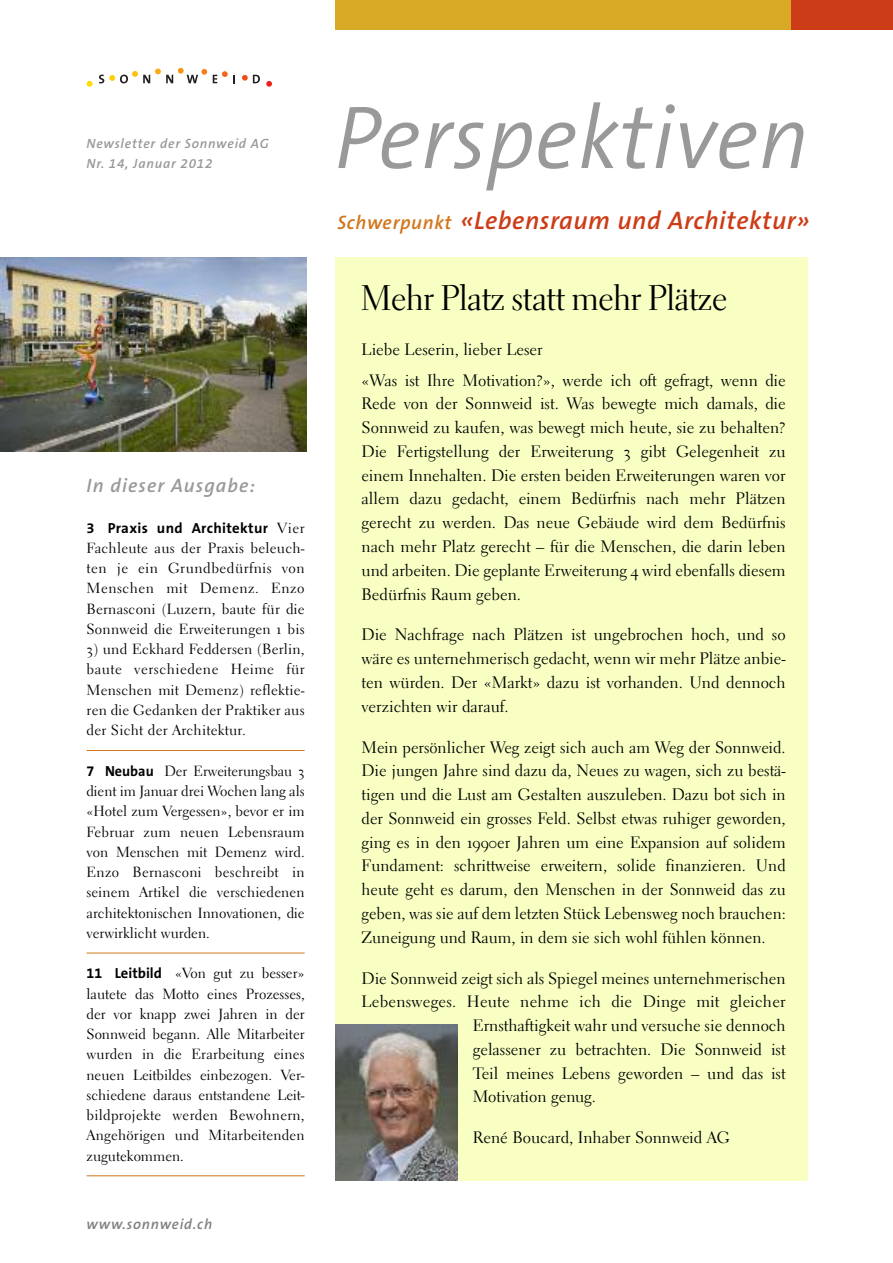
<style>
.page{position:relative;width:893px;height:1263px;background:#fff}
.page>*{position:absolute;margin:0;border:0;box-sizing:border-box;transform-origin:0 0}
.t1{font:italic 300 90px "The Sans B4";color:#999}
.t2{font:36px "Electra LT Display";letter-spacing:.015em;color:#000}
.t3{font:italic 600 25.5px "The Sans B6";letter-spacing:.02em;color:#cc3c16}
.t4{font:italic 600 19.5px "The Sans B6";letter-spacing:.055em;color:#999}
.t5{font:16.5px/23.9px "Electra LH Regular Os F";color:#000;text-align:justify}
.t6{font:14.7px/20.2px "Electra LH Regular Os F";letter-spacing:.015em;color:#000;text-align:justify}
.t7{font:700 14.7px "The Sans B7";letter-spacing:.02em;color:#000}
.t8{font:italic 600 14.7px "The Sans B6";letter-spacing:.055em;color:#808080}
.t9{font:italic 600 13.5px/20.2px "The Sans B6";letter-spacing:.055em;color:#999}
.s1{font-family:"Electra LH Regular Os F";font-weight:400}
.s2{font-family:"The Sans B7";font-weight:700}
.s3{font-size:19.5px;color:#d1771d}
</style>
<div class="page">
<div style="left:336px;top:0;width:472px;height:30px;background:#d8a925"></div>
<div style="left:791px;top:0;width:102px;height:30px;background:#cc3c16"></div>
<div style="left:336px;top:258px;width:472px;height:923px;background:#f9ffc3"></div>
<svg style="left:87px;top:81px;width:5px;height:6px"></svg>
<svg style="left:99px;top:68px;width:108px;height:15px"></svg>
<svg style="left:213px;top:71px;width:15px;height:12px"></svg>
<svg style="left:242px;top:75px;width:18px;height:8px"></svg>
<svg style="left:266px;top:81px;width:6px;height:6px"></svg>
<img style="left:0;top:258px;width:306px;height:194px">
<hr style="left:87px;top:750px;width:218px;height:1px;background:#d1771d">
<hr style="left:87px;top:953px;width:218px;height:1px;background:#d1771d">
<hr style="left:87px;top:1175px;width:218px;height:1px;background:#d1771d">
<img style="left:336px;top:1025px;width:122px;height:156px">
<p class="t9" style="left:87px;top:134px;width:184px">Newsletter der Sonnweid AG<br>Nr. 14, Januar 2012</p>
<p class="t4" style="left:87px;top:475px;width:170px">In dieser Ausgabe:</p>
<p class="t7" style="left:87px;top:520px;width:220px">3 Praxis und Architektur <span class="s1">Vier</span></p>
<p class="t6" style="left:87px;top:539px;width:220px">Fachleute aus der Praxis beleuch&shy;ten je ein Grundbedürfnis von Menschen mit Demenz. Enzo Bernasconi (Luzern, baute für die Sonnweid die Erweiterungen 1 bis</p>
<p class="t6" style="left:87px;top:640px;width:220px">3) und Eckhard Feddersen (Berlin, baute verschiedene Heime für Menschen mit Demenz) reflektie&shy;ren die Gedanken der Praktiker aus der Sicht der Architektur.</p>
<p class="t6" style="left:87px;top:762px;width:220px"><span class="s2">7 Neubau</span> Der Erweiterungsbau 3 dient im Januar drei Wochen lang als «Hotel zum Vergessen», bevor er im Februar zum neuen Lebensraum von Menschen mit Demenz wird.<br>Enzo Bernasconi beschreibt in seinem Artikel die verschiedenen architektonischen Innovationen, die verwirklicht wurden.</p>
<p class="t6" style="left:87px;top:964px;width:220px"><span class="s2">11 Leitbild</span> «Von gut zu besser» lautete das Motto eines Prozesses, der vor knapp zwei Jahren in der Sonnweid begann. Alle Mitarbeiter wurden in die Erarbeitung eines neuen Leitbildes einbezogen. Ver&shy;schiedene daraus entstandene Leit&shy;bildprojekte werden Bewohnern, Angehörigen und Mitarbeitenden zugutekommen.</p>
<p class="t8" style="left:87px;top:1217px;width:127px">www.sonnweid.ch</p>
<h1 class="t1" style="left:334px;top:91px;width:476px">Perspektiven</h1>
<h3 class="t3" style="left:337px;top:207px;width:473px"><span class="s3">Schwerpunkt</span> «Lebensraum und Architektur»</h3>
<h2 class="t2" style="left:362px;top:284px;width:367px">Mehr Platz statt mehr Plätze</h2>
<p class="t5" style="left:362px;top:336px;width:426px;line-height:30.2px">Liebe Leserin, lieber Leser<br>«Was ist Ihre Motivation?», werde ich oft gefragt, wenn die</p>
<p class="t5" style="left:362px;top:393px;width:426px">Rede von der Sonnweid ist. Was bewegte mich damals, die Sonnweid zu kaufen, was bewegt mich heute, sie zu behalten?<br>Die Fertigstellung der Erweiterung 3 gibt Gelegenheit zu einem Innehalten. Die ersten beiden Erweiterungen waren vor allem dazu gedacht, einem Bedürfnis nach mehr Plätzen gerecht zu werden. Das neue Gebäude wird dem Bedürfnis nach mehr Platz gerecht – für die Menschen, die darin leben und arbeiten. Die geplante Erweiterung 4 wird ebenfalls diesem Bedürfnis Raum geben.</p>
<p class="t5" style="left:362px;top:624px;width:426px">Die Nachfrage nach Plätzen ist ungebrochen hoch, und so wäre es unternehmerisch gedacht, wenn wir mehr Plätze anbie&shy;ten würden. Der «Markt» dazu ist vorhanden. Und dennoch verzichten wir darauf.</p>
<p class="t5" style="left:362px;top:737px;width:426px">Mein persönlicher Weg zeigt sich auch am Weg der Sonnweid.<br>Die jungen Jahre sind dazu da, Neues zu wagen, sich zu bestä&shy;tigen und die Lust am Gestalten auszuleben. Dazu bot sich in der Sonnweid ein grosses Feld. Selbst etwas ruhiger geworden, ging es in den 1990er Jahren um eine Expansion auf solidem Fundament: schrittweise erweitern, solide finanzieren. Und heute geht es darum, den Menschen in der Sonnweid das zu geben, was sie auf dem letzten Stück Lebensweg noch brauchen:<br>Zuneigung und Raum, in dem sie sich wohl fühlen können.</p>
<p class="t5" style="left:362px;top:968px;width:426px">Die Sonnweid zeigt sich als Spiegel meines unternehmerischen</p>
<p class="t5" style="left:362px;top:991px;width:426px">Lebensweges. Heute nehme ich die Dinge mit gleicher</p>
<p class="t5" style="left:473px;top:1015px;width:314px">Ernsthaftigkeit wahr und versuche sie dennoch</p>
<p class="t5" style="left:473px;top:1039px;width:314px">gelassener zu betrachten. Die Sonnweid ist</p>
<p class="t5" style="left:473px;top:1063px;width:314px">Teil meines Lebens geworden – und das ist</p>
<p class="t5" style="left:473px;top:1086px;width:125px">Motivation genug.</p>
<p class="t5" style="left:473px;top:1127px;width:259px">René Boucard, Inhaber Sonnweid AG</p>
</div>
